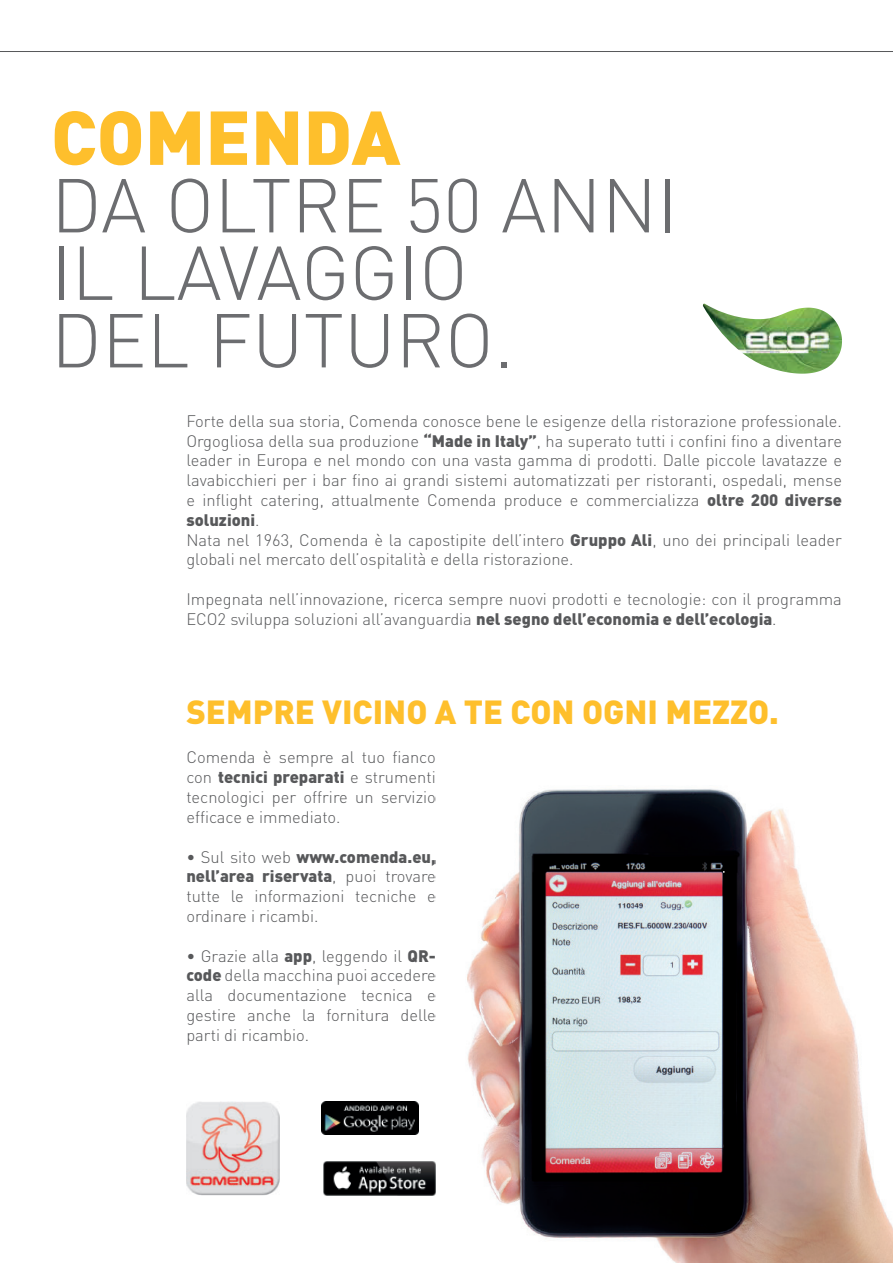
<style>
.page{position:relative;width:893px;height:1263px;background:#fff}
.page>*{position:absolute;margin:0;border:0;box-sizing:border-box;transform-origin:0 0}
.t1{font:300 75px/67.5px "DIN";color:#6c6d70}
.t2{font:900 75px "DIN";color:#febf2c}
.t3{font:900 33px "DIN";color:#febf2c}
.t4{font:300 16.5px/19.8px "DIN";color:#57585a;text-align:justify}
.s1{font-weight:900}
</style>
<div class="page">
<hr style="left:0;top:51px;width:893px;height:1px;background:#57585a">
<svg style="left:703px;top:303px;width:139px;height:70px"></svg>
<img style="left:702px;top:304px;width:109px;height:70px">
<img style="left:467px;top:789px;width:426px;height:474px">
<img style="left:322px;top:1101px;width:97px;height:34px">
<img style="left:323px;top:1162px;width:113px;height:33px">
<img style="left:186px;top:1101px;width:94px;height:94px">
<h1 class="t2" style="left:51px;top:88px;width:351px">COMENDA</h1>
<h1 class="t1" style="left:51px;top:171px;width:628px">DA OLTRE 50 ANNI<br>IL LAVAGGIO<br>DEL FUTURO.</h1>
<p class="t4" style="left:186px;top:411px;width:657px;text-align:left">Forte della sua storia, Comenda conosce bene le esigenze della ristorazione professionale.<br>Orgogliosa della sua produzione <span class="s1">“Made in Italy”</span>, ha superato tutti i confini fino a diventare leader in Europa e nel mondo con una vasta gamma di prodotti. Dalle piccole lavatazze e lavabicchieri per i bar fino ai grandi sistemi automatizzati per ristoranti, ospedali, mense e inflight catering, attualmente Comenda produce e commercializza <span class="s1">oltre 200 diverse soluzioni</span>.<br>Nata nel 1963, Comenda è la capostipite dell’intero <span class="s1">Gruppo Ali</span>, uno dei principali leader globali nel mercato dell’ospitalità e della ristorazione.</p>
<p class="t4" style="left:186px;top:589px;width:657px">Impegnata nell’innovazione, ricerca sempre nuovi prodotti e tecnologie: con il programma<br>ECO2 sviluppa soluzioni all’avanguardia <span class="s1">nel segno dell’economia e dell’ecologia</span>.</p>
<h2 class="t3" style="left:186px;top:690px;width:594px">SEMPRE VICINO A TE CON OGNI MEZZO.</h2>
<p class="t4" style="left:186px;top:747px;width:251px">Comenda è sempre al tuo fianco con <span class="s1">tecnici preparati</span> e strumenti tecnologici per offrire un servizio efficace e immediato.</p>
<p class="t4" style="left:186px;top:846px;width:251px">• Sul sito web <span class="s1">www.comenda.eu, nell’area riservata</span>, puoi trovare tutte le informazioni tecniche e ordinare i ricambi.</p>
<p class="t4" style="left:186px;top:945px;width:251px">• Grazie alla <span class="s1">app</span>, leggendo il <span class="s1">QR&shy;code</span> della macchina puoi accedere alla documentazione tecnica e gestire anche la fornitura delle parti di ricambio.</p>
</div>
